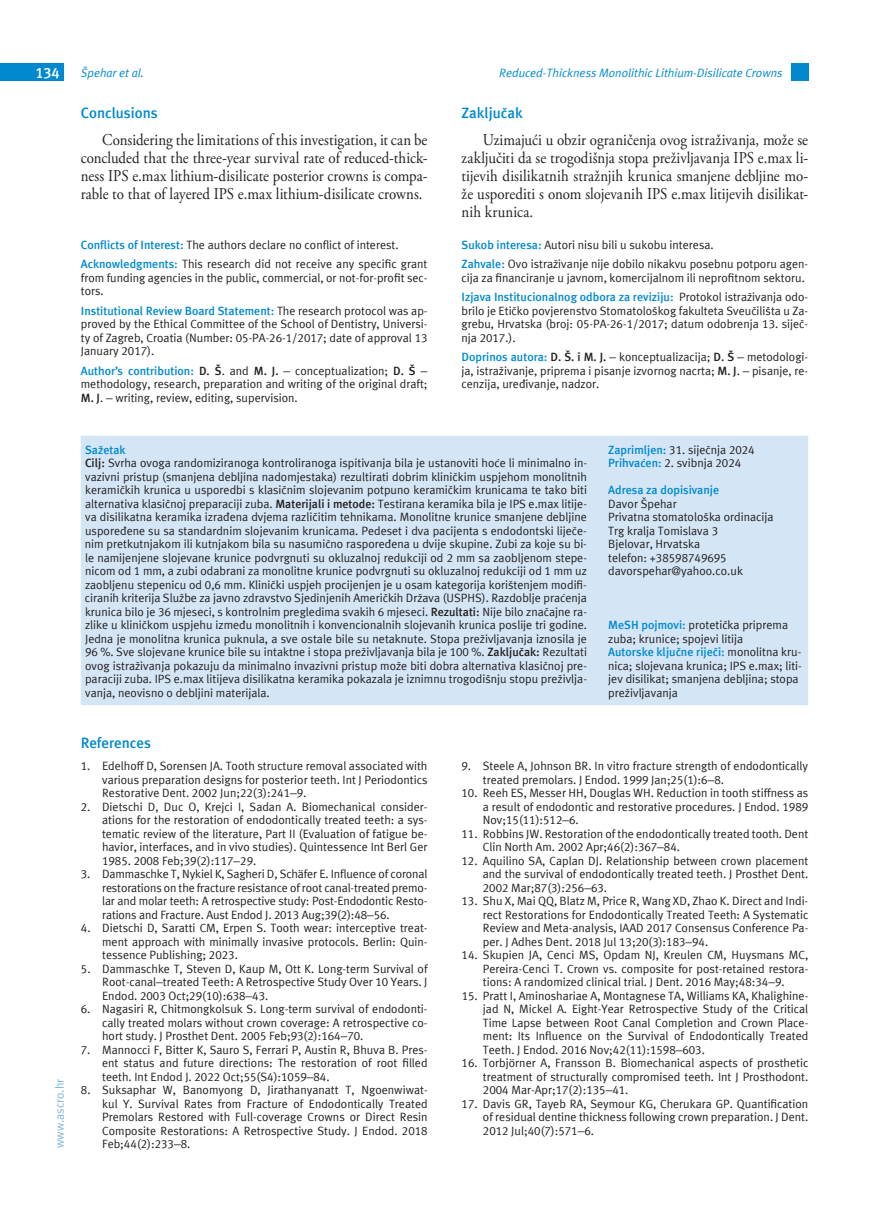
<style>
.page{position:relative;width:872px;height:1212px;background:#fff}
.page>*{position:absolute;margin:0;border:0;box-sizing:border-box;transform-origin:0 0}
.t1{font:16.5px/18px "Adobe Garamond Pro";letter-spacing:.01em;color:#231f20;text-align:justify;scale:.9 1}
.t2{font:700 15px "Meta ASC";color:#0089cf}
.t3{font:700 15px "Meta ASC";color:#fff}
.t4{font:12px/13.5px "Meta ASC";color:#231f20;text-align:justify}
.t5{font:italic 12px "Meta ASC";color:#0089cf}
.t6{font:700 12px "Meta ASC";color:#0089cf}
.t7{font:12px "Meta ASC";color:#77b6e4}
.s1{font-weight:700;color:#0089cf}
.s2{font-weight:700}
</style>
<div class="page">
<div style="left:791px;top:64px;width:17px;height:17px;background:#0089cf"></div>
<div style="left:0;top:64px;width:64px;height:17px;background:#0089cf"></div>
<div style="left:81px;top:436px;width:727px;height:269px;background:#d4e6f6"></div>
<p class="t3" style="left:35px;top:64px;width:26px">134</p>
<p class="t5" style="left:81px;top:66px;width:65px">Špehar et al.</p>
<p class="t5" style="left:499px;top:66px;width:285px">Reduced-Thickness Monolithic Lithium-Disilicate Crowns</p>
<p class="t2" style="left:81px;top:104px;width:79px">Conclusions</p>
<p class="t1" style="left:81px;top:131px;width:387px;text-indent:21px">Considering the limitations of this investigation, it can be concluded that the three-year survival rate of reduced-thick&shy;ness IPS e.max lithium-disilicate posterior crowns is compa&shy;rable to that of layered IPS e.max lithium-disilicate crowns.</p>
<p class="t4" style="left:81px;top:235px;width:348px;line-height:19.5px"><span class="s1">Conflicts of Interest:</span> The authors declare no conflict of interest.<br><span class="s1">Acknowledgments:</span> This research did not receive any specific grant</p>
<p class="t4" style="left:81px;top:271px;width:348px">from funding agencies in the public, commercial, or not-for-profit sec&shy;tors.</p>
<p class="t4" style="left:81px;top:304px;width:348px"><span class="s1">Institutional Review Board Statement:</span> The research protocol was ap&shy;proved by the Ethical Committee of the School of Dentistry, Universi&shy;ty of Zagreb, Croatia (Number: 05-PA-26-1/2017; date of approval 13<br>January 2017).</p>
<p class="t4" style="left:81px;top:364px;width:348px"><span class="s1">Author’s contribution:</span> <span class="s2">D. Š</span>. and <span class="s2">M. J.</span> – conceptualization; <span class="s2">D. Š</span> – methodology, research, preparation and writing of the original draft; <span class="s2">M. J</span>. – writing, review, editing, supervision.</p>
<p class="t2" style="left:461px;top:104px;width:63px">Zaključak</p>
<p class="t1" style="left:461px;top:131px;width:387px;text-indent:21px">Uzimajući u obzir ograničenja ovog istraživanja, može se zaključiti da se trogodišnja stopa preživljavanja IPS e.max li&shy;tijevih disilikatnih stražnjih krunica smanjene debljine mo&shy;že usporediti s onom slojevanih IPS e.max litijevih disilikat&shy;nih krunica.</p>
<p class="t4" style="left:461px;top:235px;width:348px;line-height:19.5px"><span class="s1">Sukob interesa:</span> Autori nisu bili u sukobu interesa.<br><span class="s1">Zahvale:</span> Ovo istraživanje nije dobilo nikakvu posebnu potporu agen-</p>
<p class="t4" style="left:461px;top:268px;width:348px;line-height:19.5px">cija za financiranje u javnom, komercijalnom ili neprofitnom sektoru.<br><span class="s1">Izjava Institucionalnog odbora za reviziju:</span> Protokol istraživanja odo-</p>
<p class="t4" style="left:461px;top:304px;width:348px">brilo je Etičko povjerenstvo Stomatološkog fakulteta Sveučilišta u Za&shy;grebu, Hrvatska (broj: 05-PA-26-1/2017; datum odobrenja 13. siječ&shy;nja 2017.).</p>
<p class="t4" style="left:461px;top:350px;width:348px"><span class="s1">Doprinos autora:</span> <span class="s2">D. Š. i M. J.</span> – konceptualizacija; <span class="s2">D. Š</span> – metodologi&shy;ja, istraživanje, priprema i pisanje izvornog nacrta; <span class="s2">M. J</span>. – pisanje, re&shy;cenzija, uređivanje, nadzor.</p>
<p class="t7" style="left:53px;top:1148px;width:71px;rotate:-90deg">www.ascro.hr</p>
<p class="t4" style="left:85px;top:442px;width:503px;text-align:left"><span class="s1">Sažetak<br></span><span class="s2">Cilj:</span> Svrha ovoga randomiziranoga kontroliranoga ispitivanja bila je ustanoviti hoće li minimalno in&shy;vazivni pristup (smanjena debljina nadomjestaka) rezultirati dobrim kliničkim uspjehom monolitnih keramičkih krunica u usporedbi s klasičnim slojevanim potpuno keramičkim krunicama te tako biti alternativa klasičnoj preparaciji zuba. <span class="s2">Materijali i metode:</span> Testirana keramika bila je IPS e.max litije&shy;va disilikatna keramika izrađena dvjema različitim tehnikama. Monolitne krunice smanjene debljine uspoređene su sa standardnim slojevanim krunicama. Pedeset i dva pacijenta s endodontski liječe&shy;nim pretkutnjakom ili kutnjakom bila su nasumično raspoređena u dvije skupine. Zubi za koje su bi&shy;le namijenjene slojevane krunice podvrgnuti su okluzalnoj redukciji od 2 mm sa zaobljenom stepe&shy;nicom od 1 mm, a zubi odabrani za monolitne krunice podvrgnuti su okluzalnoj redukciji od 1 mm uz zaobljenu stepenicu od 0,6 mm. Klinički uspjeh procijenjen je u osam kategorija korištenjem modifi&shy;ciranih kriterija Službe za javno zdravstvo Sjedinjenih Američkih Država (USPHS). Razdoblje praćenja krunica bilo je 36 mjeseci, s kontrolnim pregledima svakih 6 mjeseci. <span class="s2">Rezultati:</span> Nije bilo značajne ra&shy;zlike u kliničkom uspjehu između monolitnih i konvencionalnih slojevanih krunica poslije tri godine.<br>Jedna je monolitna krunica puknula, a sve ostale bile su netaknute. Stopa preživljavanja iznosila je 96 %. Sve slojevane krunice bile su intaktne i stopa preživljavanja bila je 100 %. <span class="s2">Zaključak:</span> Rezultati ovog istraživanja pokazuju da minimalno invazivni pristup može biti dobra alternativa klasičnoj pre&shy;paraciji zuba. IPS e.max litijeva disilikatna keramika pokazala je iznimnu trogodišnju stopu preživlja&shy;vanja, neovisno o debljini materijala.</p>
<p class="t4" style="left:608px;top:442px;width:148px"><span class="s1">Zaprimljen:</span> 31. siječnja 2024<br><span class="s1">Prihvaćen:</span> 2. svibnja 2024</p>
<p class="t6" style="left:608px;top:483px;width:112px">Adresa za dopisivanje</p>
<p class="t4" style="left:608px;top:496px;width:167px;text-align:left">Davor Špehar<br>Privatna stomatološka ordinacija<br>Trg kralja Tomislava 3<br>Bjelovar, Hrvatska<br>telefon: +38598749695 davorspehar@yahoo.co.uk</p>
<p class="t4" style="left:608px;top:618px;width:195px;text-align:left"><span class="s1">MeSH pojmovi:</span> protetička priprema zuba; krunice; spojevi litija<br><span class="s1">Autorske ključne riječi:</span> monolitna kru&shy;nica; slojevana krunica; IPS e.max; liti&shy;jev disilikat; smanjena debljina; stopa preživljavanja</p>
<p class="t2" style="left:81px;top:734px;width:72px">References</p>
<p class="t4" style="left:102px;top:759px;width:327px;text-indent:-21px">1. Edelhoff D, Sorensen JA. Tooth structure removal associated with various preparation designs for posterior teeth. Int J Periodontics Restorative Dent. 2002 Jun;22(3):241–9.</p>
<p class="t4" style="left:102px;top:799px;width:327px;text-indent:-21px">2. Dietschi D, Duc O, Krejci I, Sadan A. Biomechanical consider&shy;ations for the restoration of endodontically treated teeth: a sys&shy;tematic review of the literature, Part II (Evaluation of fatigue be&shy;havior, interfaces, and in vivo studies). Quintessence Int Berl Ger 1985. 2008 Feb;39(2):117–29.</p>
<p class="t4" style="left:102px;top:867px;width:327px;text-indent:-21px">3. Dammaschke T, Nykiel K, Sagheri D, Schäfer E. Influence of coronal restorations on the fracture resistance of root canal-treated premo&shy;lar and molar teeth: A retrospective study: Post-Endodontic Resto&shy;rations and Fracture. Aust Endod J. 2013 Aug;39(2):48–56.</p>
<p class="t4" style="left:102px;top:921px;width:327px;text-indent:-21px">4. Dietschi D, Saratti CM, Erpen S. Tooth wear: interceptive treat&shy;ment approach with minimally invasive protocols. Berlin: Quin&shy;tessence Publishing; 2023.</p>
<p class="t4" style="left:102px;top:961px;width:327px;text-indent:-21px">5. Dammaschke T, Steven D, Kaup M, Ott K. Long-term Survival of Root-canal–treated Teeth: A Retrospective Study Over 10 Years. J Endod. 2003 Oct;29(10):638–43.</p>
<p class="t4" style="left:102px;top:1002px;width:327px;text-indent:-21px">6. Nagasiri R, Chitmongkolsuk S. Long-term survival of endodonti&shy;cally treated molars without crown coverage: A retrospective co&shy;hort study. J Prosthet Dent. 2005 Feb;93(2):164–70.</p>
<p class="t4" style="left:102px;top:1042px;width:327px;text-indent:-21px">7. Mannocci F, Bitter K, Sauro S, Ferrari P, Austin R, Bhuva B. Pres&shy;ent status and future directions: The restoration of root filled teeth. Int Endod J. 2022 Oct;55(S4):1059–84.</p>
<p class="t4" style="left:102px;top:1083px;width:327px;text-indent:-21px">8. Suksaphar W, Banomyong D, Jirathanyanatt T, Ngoenwiwat&shy;kul Y. Survival Rates from Fracture of Endodontically Treated Premolars Restored with Full-coverage Crowns or Direct Resin Composite Restorations: A Retrospective Study. J Endod. 2018<br>Feb;44(2):233–8.</p>
<p class="t4" style="left:483px;top:759px;width:327px;text-indent:-21px">9. Steele A, Johnson BR. In vitro fracture strength of endodontically treated premolars. J Endod. 1999 Jan;25(1):6–8.</p>
<p class="t4" style="left:483px;top:786px;width:327px;text-indent:-21px">10. Reeh ES, Messer HH, Douglas WH. Reduction in tooth stiffness as a result of endodontic and restorative procedures. J Endod. 1989<br>Nov;15(11):512–6.</p>
<p class="t4" style="left:483px;top:826px;width:327px;text-indent:-21px">11. Robbins JW. Restoration of the endodontically treated tooth. Dent<br>Clin North Am. 2002 Apr;46(2):367–84.</p>
<p class="t4" style="left:483px;top:853px;width:327px;text-indent:-21px">12. Aquilino SA, Caplan DJ. Relationship between crown placement and the survival of endodontically treated teeth. J Prosthet Dent.<br>2002 Mar;87(3):256–63.</p>
<p class="t4" style="left:483px;top:894px;width:327px;text-indent:-21px">13. Shu X, Mai QQ, Blatz M, Price R, Wang XD, Zhao K. Direct and Indi&shy;rect Restorations for Endodontically Treated Teeth: A Systematic Review and Meta-analysis, IAAD 2017 Consensus Conference Pa&shy;per. J Adhes Dent. 2018 Jul 13;20(3):183–94.</p>
<p class="t4" style="left:483px;top:948px;width:327px;text-indent:-21px">14. Skupien JA, Cenci MS, Opdam NJ, Kreulen CM, Huysmans MC, Pereira-Cenci T. Crown vs. composite for post-retained restora&shy;tions: A randomized clinical trial. J Dent. 2016 May;48:34–9.</p>
<p class="t4" style="left:483px;top:988px;width:327px;text-indent:-21px">15. Pratt I, Aminoshariae A, Montagnese TA, Williams KA, Khalighine&shy;jad N, Mickel A. Eight-Year Retrospective Study of the Critical Time Lapse between Root Canal Completion and Crown Place&shy;ment: Its Influence on the Survival of Endodontically Treated Teeth. J Endod. 2016 Nov;42(11):1598–603.</p>
<p class="t4" style="left:483px;top:1056px;width:327px;text-indent:-21px">16. Torbjörner A, Fransson B. Biomechanical aspects of prosthetic treatment of structurally compromised teeth. Int J Prosthodont.<br>2004 Mar-Apr;17(2):135–41.</p>
<p class="t4" style="left:483px;top:1096px;width:327px;text-indent:-21px">17. Davis GR, Tayeb RA, Seymour KG, Cherukara GP. Quantification of residual dentine thickness following crown preparation. J Dent.<br>2012 Jul;40(7):571–6.</p>
</div>
